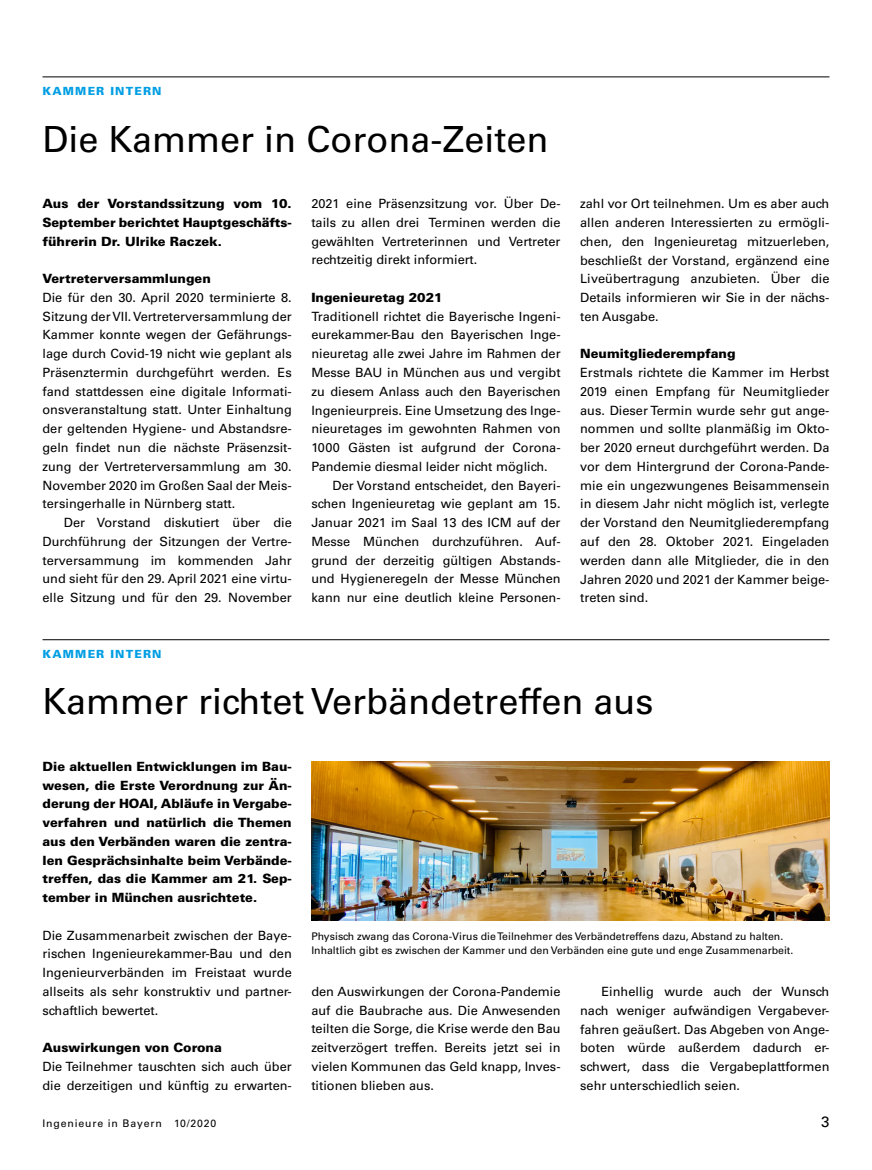
<style>
.page{position:relative;width:872px;height:1170px;background:#fff}
.page>*{position:absolute;margin:0;border:0;box-sizing:border-box;transform-origin:0 0}
.t1{font:36px "Univers LT Std";color:#000}
.t2{font:15px "Univers LT Std";color:#000}
.t3{font:12.75px/18.8px "Univers LT Std";color:#000;text-align:justify}
.t4{font:900 12.75px/18.8px "Univers LT Std";color:#000;text-align:justify}
.t5{font:900 11.25px "Univers LT Std";letter-spacing:.1em;color:#009ee3}
.t6{font:10.5px/14.1px "Univers LT Std";color:#000}
.t7{font:10.5px "Univers LT Std";letter-spacing:.08em;color:#000}
</style>
<div class="page">
<hr style="left:43px;top:76px;width:786px;height:1px;background:#000">
<hr style="left:43px;top:639px;width:786px;height:1px;background:#000">
<img style="left:311px;top:761px;width:518px;height:159px">
<p class="t5" style="left:43px;top:84px;width:121px">KAMMER INTERN</p>
<h1 class="t1" style="left:43px;top:117px;width:507px">Die Kammer in Corona-Zeiten</h1>
<p class="t4" style="left:43px;top:194px;width:251px">Aus der Vorstandssitzung vom 10.<br>September berichtet Hauptgeschäfts&shy;führerin Dr. Ulrike Raczek.</p>
<p class="t4" style="left:43px;top:269px;width:170px">Vertreterversammlungen</p>
<p class="t3" style="left:43px;top:288px;width:251px">Die für den 30. April 2020 terminierte 8.<br>Sitzung der VII. Vertreterversammlung der Kammer konnte wegen der Gefährungs&shy;lage durch Covid-19 nicht wie geplant als Präsenztermin durchgeführt werden. Es fand stattdessen eine digitale Informati&shy;onsveranstaltung statt. Unter Einhaltung der geltenden Hygiene- und Abstandsre&shy;geln findet nun die nächste Präsenzsit&shy;zung der Vertreterversammlung am 30.<br>November 2020 im Großen Saal der Meis&shy;tersingerhalle in Nürnberg statt.</p>
<p class="t3" style="left:43px;top:513px;width:251px;text-indent:21px">Der Vorstand diskutiert über die Durchführung der Sitzungen der Vertre&shy;terversammung im kommenden Jahr und sieht für den 29. April 2021 eine virtu&shy;elle Sitzung und für den 29. November</p>
<p class="t5" style="left:43px;top:647px;width:121px">KAMMER INTERN</p>
<p class="t3" style="left:311px;top:194px;width:251px">2021 eine Präsenzsitzung vor. Über De&shy;tails zu allen drei Terminen werden die gewählten Vertreterinnen und Vertreter rechtzeitig direkt informiert.</p>
<p class="t4" style="left:311px;top:288px;width:133px">Ingenieuretag 2021</p>
<p class="t3" style="left:311px;top:307px;width:251px">Traditionell richtet die Bayerische Ingeni&shy;eurekammer-Bau den Bayerischen Inge&shy;nieuretag alle zwei Jahre im Rahmen der Messe BAU in München aus und vergibt zu diesem Anlass auch den Bayerischen Ingenieurpreis. Eine Umsetzung des Inge&shy;nieuretages im gewohnten Rahmen von 1000 Gästen ist aufgrund der Corona-Pandemie diesmal leider nicht möglich.</p>
<p class="t3" style="left:311px;top:475px;width:251px;text-indent:21px">Der Vorstand entscheidet, den Bayeri&shy;schen Ingenieuretag wie geplant am 15.<br>Januar 2021 im Saal 13 des ICM auf der Messe München durchzuführen. Auf&shy;grund der derzeitig gültigen Abstands&shy;und Hygieneregeln der Messe München kann nur eine deutlich kleine Personen-</p>
<p class="t3" style="left:580px;top:194px;width:251px">zahl vor Ort teilnehmen. Um es aber auch allen anderen Interessierten zu ermögli&shy;chen, den Ingenieuretag mitzuerleben, beschließt der Vorstand, ergänzend eine Liveübertragung anzubieten. Über die Details informieren wir Sie in der nächs&shy;ten Ausgabe.</p>
<p class="t4" style="left:580px;top:344px;width:157px">Neumitgliederempfang</p>
<p class="t3" style="left:580px;top:363px;width:251px">Erstmals richtete die Kammer im Herbst 2019 einen Empfang für Neumitglieder aus. Dieser Termin wurde sehr gut ange&shy;nommen und sollte planmäßig im Okto&shy;ber 2020 erneut durchgeführt werden. Da vor dem Hintergrund der Corona-Pande&shy;mie ein ungezwungenes Beisammensein in diesem Jahr nicht möglich ist, verlegte der Vorstand den Neumitgliederempfang auf den 28. Oktober 2021. Eingeladen werden dann alle Mitglieder, die in den Jahren 2020 und 2021 der Kammer beige&shy;treten sind.</p>
<h1 class="t1" style="left:43px;top:680px;width:612px">Kammer richtet Verbändetreffen aus</h1>
<p class="t4" style="left:43px;top:756px;width:251px">Die aktuellen Entwicklungen im Bau&shy;wesen, die Erste Verordnung zur Än&shy;derung der HOAI, Abläufe in Vergabe&shy;verfahren und natürlich die Themen aus den Verbänden waren die zentra&shy;len Gesprächsinhalte beim Verbände&shy;treffen, das die Kammer am 21. Sep&shy;tember in München ausrichtete.</p>
<p class="t3" style="left:43px;top:925px;width:251px">Die Zusammenarbeit zwischen der Baye&shy;rischen Ingenieurekammer-Bau und den Ingenieurverbänden im Freistaat wurde allseits als sehr konstruktiv und partner&shy;schaftlich bewertet.</p>
<p class="t4" style="left:43px;top:1038px;width:181px">Auswirkungen von Corona</p>
<p class="t3" style="left:43px;top:1057px;width:251px">Die Teilnehmer tauschten sich auch über die derzeitigen und künftig zu erwarten-</p>
<p class="t6" style="left:311px;top:928px;width:483px">Physisch zwang das Corona-Virus die Teilnehmer des Verbändetreffens dazu, Abstand zu halten.<br>Inhaltlich gibt es zwischen der Kammer und den Verbänden eine gute und enge Zusammenarbeit.</p>
<p class="t3" style="left:311px;top:982px;width:251px">den Auswirkungen der Corona-Pandemie auf die Baubrache aus. Die Anwesenden teilten die Sorge, die Krise werde den Bau zeitverzögert treffen. Bereits jetzt sei in vielen Kommunen das Geld knapp, Inves&shy;titionen blieben aus.</p>
<p class="t3" style="left:580px;top:982px;width:251px;text-indent:21px">Einhellig wurde auch der Wunsch nach weniger aufwändigen Vergabever&shy;fahren geäußert. Das Abgeben von Ange&shy;boten würde außerdem dadurch er&shy;schwert, dass die Vergabeplattformen sehr unterschiedlich seien.</p>
<p class="t7" style="left:43px;top:1117px;width:175px">Ingenieure in Bayern 10/2020</p>
<p class="t2" style="left:821px;top:1112px;width:10px">3</p>
</div>
